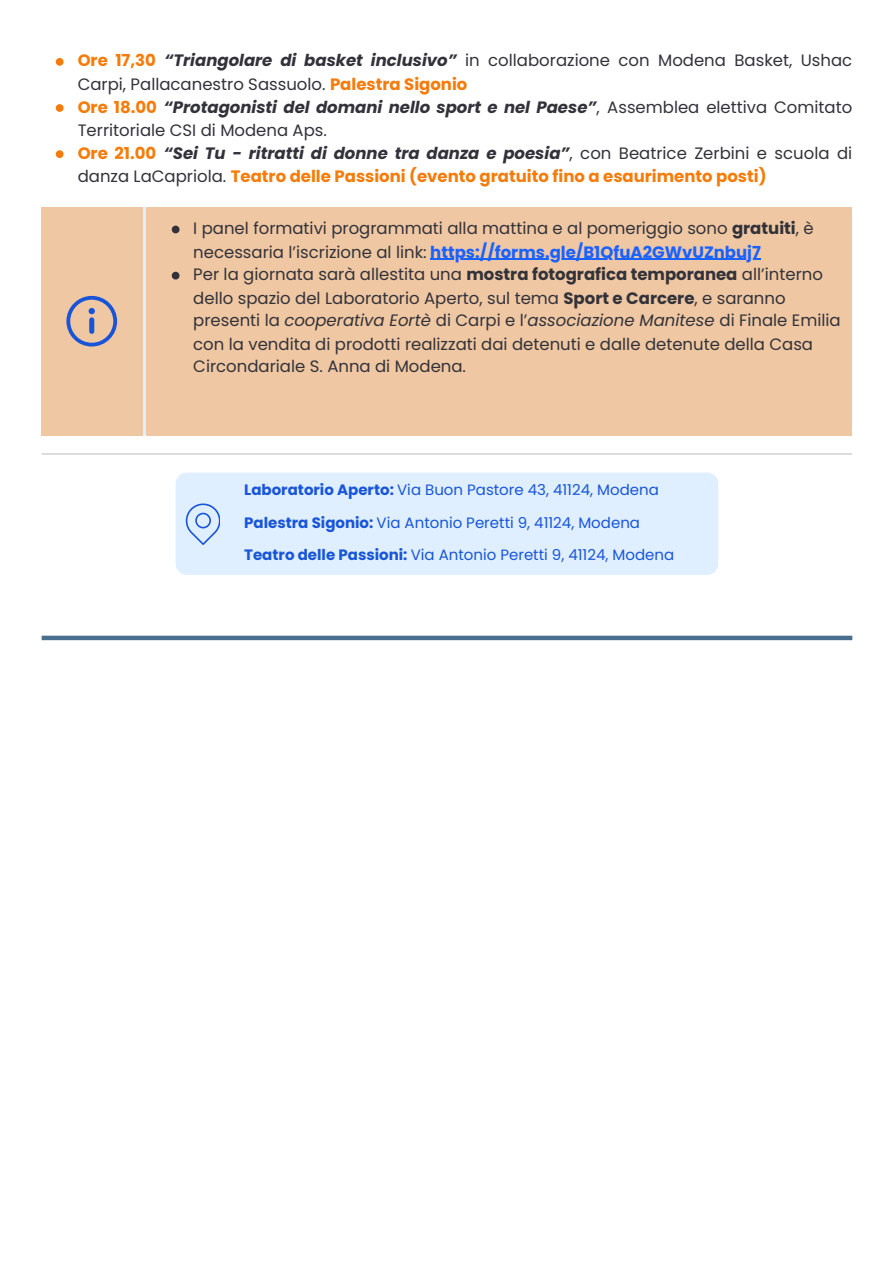
<style>
.page{position:relative;width:894px;height:1263px;background:#fff}
.page>*{position:absolute;margin:0;border:0;box-sizing:border-box;transform-origin:0 0}
.t1{font:16.5px/23.1px "Poppins";color:#32323a}
.t2{font:700 16.5px/23.7px "Poppins";color:#f57c0b}
.t3{font:15px "Poppins";color:#1855d8}
.s1{font-weight:700;color:#f57c0b}
.s2{font-weight:700;font-style:italic}
.s3{font-style:italic;color:#32323a}
.s4{font-weight:400;color:#32323a}
.s5{font-weight:700}
.s6{font-weight:700;color:#1a62ff}
.s7{font-style:italic}
</style>
<div class="page">
<svg style="left:56px;top:58px;width:7px;height:8px"></svg>
<svg style="left:56px;top:104px;width:7px;height:8px"></svg>
<svg style="left:56px;top:150px;width:7px;height:8px"></svg>
<div style="left:42px;top:207px;width:101px;height:228px;background:#efc7a2"></div>
<svg style="left:66px;top:296px;width:51px;height:50px"></svg>
<div style="left:146px;top:207px;width:706px;height:228px;background:#efc7a2"></div>
<svg style="left:172px;top:226px;width:7px;height:7px"></svg>
<hr style="left:430px;top:259px;width:330px;height:1px;background:#1a62ff">
<svg style="left:172px;top:272px;width:7px;height:7px"></svg>
<hr style="left:42px;top:453px;width:809px;height:1px;background:#bfc3c8">
<div style="left:175px;top:473px;width:543px;height:102px;background:#e0efff"></div>
<svg style="left:186px;top:502px;width:33px;height:43px"></svg>
<hr style="left:42px;top:636px;width:810px;height:4px;background:#4a6e8d">
<p class="t1" style="left:78px;top:49px;width:775px;line-height:23.7px"><span class="s1">Ore 17,30</span> <span class="s2">“Triangolare di basket inclusivo”</span> in collaborazione con Modena Basket, Ushac<br>Carpi, Pallacanestro Sassuolo. <span class="s1">Palestra Sigonio</span></p>
<p class="t1" style="left:78px;top:95px;width:776px;line-height:23.7px"><span class="s1">Ore 18.00</span> <span class="s2">“Protagonisti del domani nello sport e nel Paese”</span>, Assemblea elettiva Comitato<br>Territoriale CSI di Modena Aps.</p>
<p class="t2" style="left:78px;top:141px;width:775px">Ore 21.00 <span class="s3">“Sei Tu - ritratti di donne tra danza e poesia”</span><span class="s4">, con Beatrice Zerbini e scuola di danza LaCapriola.</span> Teatro delle Passioni (evento gratuito fino a esaurimento posti)</p>
<p class="t1" style="left:193px;top:216px;width:621px;line-height:23.7px">I panel formativi programmati alla mattina e al pomeriggio sono <span class="s5">gratuiti</span>, è necessaria l’iscrizione al link: <span class="s6">https://forms.gle/B1QfuA2GWvUZnbuj7</span></p>
<p class="t1" style="left:193px;top:263px;width:648px">Per la giornata sarà allestita una <span class="s5">mostra fotografica temporanea</span> all’interno dello spazio del Laboratorio Aperto, sul tema <span class="s5">Sport e Carcere</span>, e saranno presenti la <span class="s7">cooperativa Eortè</span> di Carpi e l’<span class="s7">associazione Manitese</span> di Finale Emilia con la vendita di prodotti realizzati dai detenuti e dalle detenute della Casa Circondariale S. Anna di Modena.</p>
<h1 class="t3" style="left:244px;top:479px;width:416px"><span class="s5">Laboratorio Aperto:</span> Via Buon Pastore 43, 41124, Modena</h1>
<h1 class="t3" style="left:244px;top:512px;width:397px"><span class="s5">Palestra Sigonio:</span> Via Antonio Peretti 9, 41124, Modena</h1>
<h1 class="t3" style="left:244px;top:545px;width:431px"><span class="s5">Teatro delle Passioni:</span> Via Antonio Peretti 9, 41124, Modena</h1>
</div>
